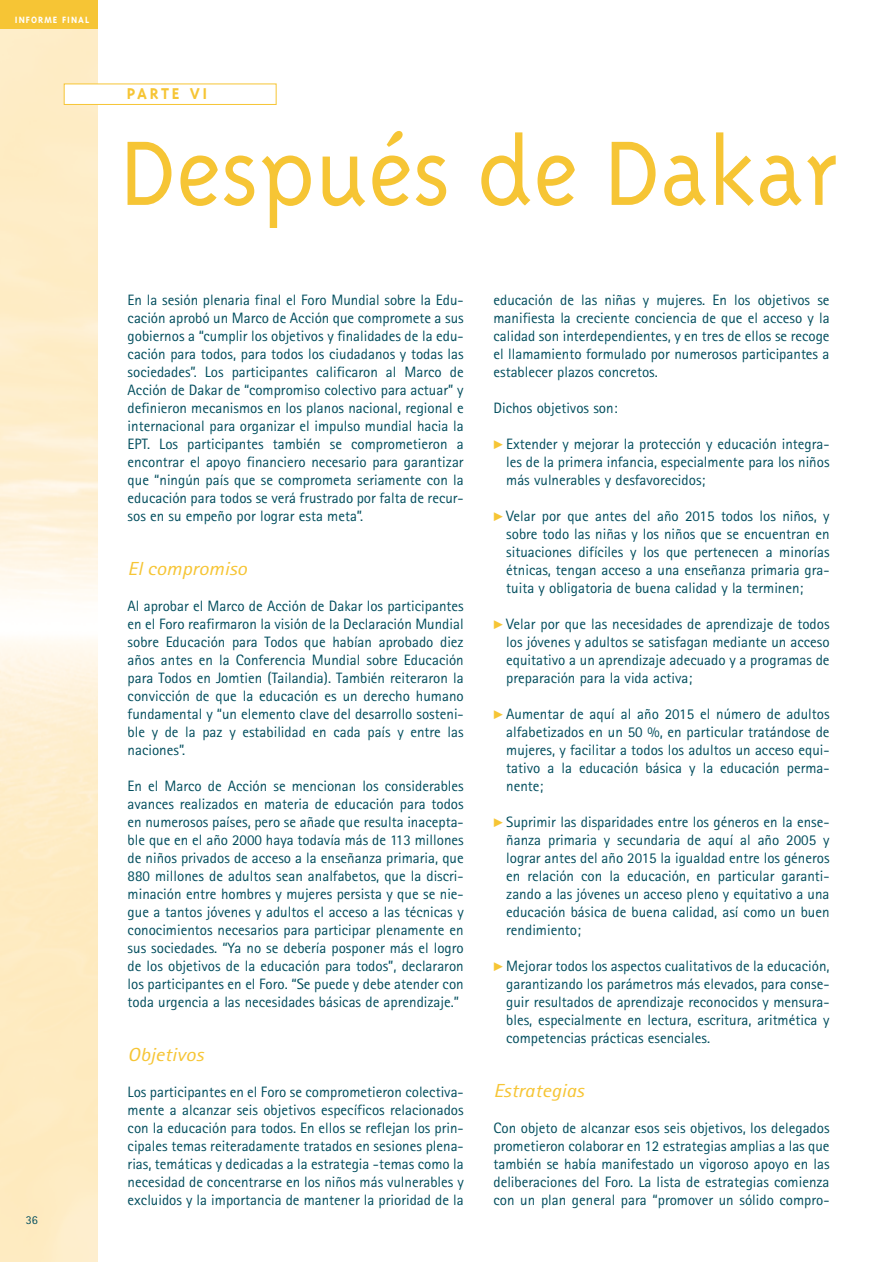
<style>
.page{position:relative;width:893px;height:1262px;background:#fff}
.page>*{position:absolute;margin:0;border:0;box-sizing:border-box;transform-origin:0 0}
.t1{font:300 105px "Triplex";color:#f6c535}
.t2{font:italic 18.9px "Rotis Sans Serif";color:#f6c535;scale:1.11 1}
.t3{font:700 18px "Triplex";letter-spacing:.15em;color:#f6c535}
.t4{font:15px/18px "Rotis Sans Serif";color:#004d5d;text-align:justify}
.t5{font:12px "Rotis Sans Serif";color:#004d5d}
.t6{font:700 10.5px "Triplex";letter-spacing:.1em;color:#fff}
.s1{font-family:"Mathematical Pi Six";font-size:12px;color:#f6c535}
</style>
<div class="page">
<div style="left:0;top:0;width:98px;height:28px;background:#f6c535"></div>
<hr style="left:0;top:28px;width:98px;height:1px;background:#f6c535">
<div style="left:64px;top:84px;width:212px;height:21px;border:1px solid #f6c535"></div>
<p class="t6" style="left:15px;top:16px;width:76px">INFORME FINAL</p>
<p class="t5" style="left:26px;top:1216px;width:13px">36</p>
<p class="t3" style="left:127px;top:87px;width:82px">PARTE VI</p>
<h1 class="t1" style="left:120px;top:130px;width:719px">Después de Dakar</h1>
<p class="t4" style="left:128px;top:292px;width:337px">En la sesión plenaria final el Foro Mundial sobre la Edu&shy;cación aprobó un Marco de Acción que compromete a sus gobiernos a “cumplir los objetivos y finalidades de la edu&shy;cación para todos, para todos los ciudadanos y todas las sociedades”. Los participantes calificaron al Marco de Acción de Dakar de “compromiso colectivo para actuar” y definieron mecanismos en los planos nacional, regional e internacional para organizar el impulso mundial hacia la EPT. Los participantes también se comprometieron a encontrar el apoyo financiero necesario para garantizar que “ningún país que se comprometa seriamente con la educación para todos se verá frustrado por falta de recur&shy;sos en su empeño por lograr esta meta”.</p>
<p class="t2" style="left:128px;top:561px;width:109px">El compromiso</p>
<p class="t4" style="left:128px;top:598px;width:337px">Al aprobar el Marco de Acción de Dakar los participantes en el Foro reafirmaron la visión de la Declaración Mundial sobre Educación para Todos que habían aprobado diez años antes en la Conferencia Mundial sobre Educación para Todos en Jomtien (Tailandia). También reiteraron la convicción de que la educación es un derecho humano fundamental y “un elemento clave del desarrollo sosteni&shy;ble y de la paz y estabilidad en cada país y entre las naciones”.</p>
<p class="t4" style="left:128px;top:778px;width:337px">En el Marco de Acción se mencionan los considerables avances realizados en materia de educación para todos en numerosos países, pero se añade que resulta inacepta&shy;ble que en el año 2000 haya todavía más de 113 millones de niños privados de acceso a la enseñanza primaria, que 880 millones de adultos sean analfabetos, que la discri&shy;minación entre hombres y mujeres persista y que se nie&shy;gue a tantos jóvenes y adultos el acceso a las técnicas y conocimientos necesarios para participar plenamente en sus sociedades. “Ya no se debería posponer más el logro de los objetivos de la educación para todos”, declararon los participantes en el Foro. “Se puede y debe atender con toda urgencia a las necesidades básicas de aprendizaje.”</p>
<p class="t2" style="left:128px;top:1047px;width:70px">Objetivos</p>
<p class="t4" style="left:128px;top:1084px;width:337px">Los participantes en el Foro se comprometieron colectiva&shy;mente a alcanzar seis objetivos específicos relacionados con la educación para todos. En ellos se reflejan los prin&shy;cipales temas reiteradamente tratados en sesiones plena&shy;rias, temáticas y dedicadas a la estrategia -temas como la necesidad de concentrarse en los niños más vulnerables y excluidos y la importancia de mantener la prioridad de la</p>
<p class="t4" style="left:493px;top:292px;width:337px">educación de las niñas y mujeres. En los objetivos se manifiesta la creciente conciencia de que el acceso y la calidad son interdependientes, y en tres de ellos se recoge el llamamiento formulado por numerosos participantes a establecer plazos concretos.</p>
<p class="t4" style="left:493px;top:400px;width:126px">Dichos objetivos son:</p>
<p class="t4" style="left:506px;top:436px;width:325px;text-indent:-13px"><span class="s1">-</span> Extender y mejorar la protección y educación integra&shy;les de la primera infancia, especialmente para los niños más vulnerables y desfavorecidos;</p>
<p class="t4" style="left:506px;top:508px;width:325px;text-indent:-13px"><span class="s1">-</span> Velar por que antes del año 2015 todos los niños, y sobre todo las niñas y los niños que se encuentran en situaciones difíciles y los que pertenecen a minorías étnicas, tengan acceso a una enseñanza primaria gra&shy;tuita y obligatoria de buena calidad y la terminen;</p>
<p class="t4" style="left:506px;top:616px;width:325px;text-indent:-13px"><span class="s1">-</span> Velar por que las necesidades de aprendizaje de todos los jóvenes y adultos se satisfagan mediante un acceso equitativo a un aprendizaje adecuado y a programas de preparación para la vida activa;</p>
<p class="t4" style="left:506px;top:706px;width:325px;text-indent:-13px"><span class="s1">-</span> Aumentar de aquí al año 2015 el número de adultos alfabetizados en un 50 %, en particular tratándose de mujeres, y facilitar a todos los adultos un acceso equi&shy;tativo a la educación básica y la educación perma&shy;nente;</p>
<p class="t4" style="left:506px;top:814px;width:325px;text-indent:-13px"><span class="s1">-</span> Suprimir las disparidades entre los géneros en la ense&shy;ñanza primaria y secundaria de aquí al año 2005 y lograr antes del año 2015 la igualdad entre los géneros en relación con la educación, en particular garanti&shy;zando a las jóvenes un acceso pleno y equitativo a una educación básica de buena calidad, así como un buen rendimiento;</p>
<p class="t4" style="left:506px;top:958px;width:325px;text-indent:-13px"><span class="s1">-</span> Mejorar todos los aspectos cualitativos de la educación, garantizando los parámetros más elevados, para conse&shy;guir resultados de aprendizaje reconocidos y mensura&shy;bles, especialmente en lectura, escritura, aritmética y competencias prácticas esenciales.</p>
<p class="t2" style="left:493px;top:1083px;width:83px">Estrategias</p>
<p class="t4" style="left:493px;top:1120px;width:337px">Con objeto de alcanzar esos seis objetivos, los delegados prometieron colaborar en 12 estrategias amplias a las que también se había manifestado un vigoroso apoyo en las deliberaciones del Foro. La lista de estrategias comienza con un plan general para “promover un sólido compro-</p>
</div>
